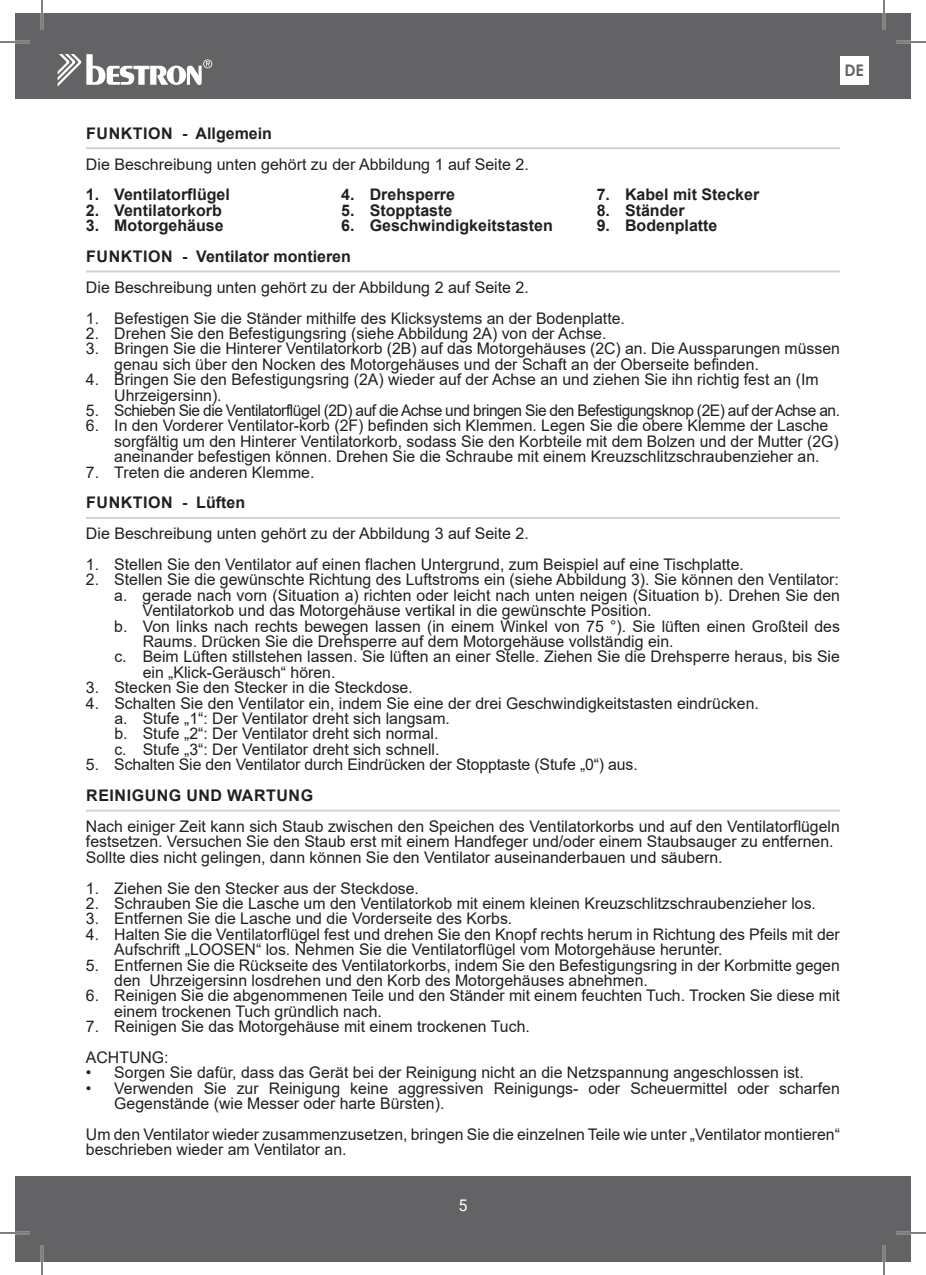
<style>
.page{position:relative;width:926px;height:1275px;background:#fff}
.page>*{position:absolute;margin:0;border:0;box-sizing:border-box;transform-origin:0 0}
.t1{font:16px/15.4px "Arial";color:#231f20}
.t2{font:700 16px "Arial";color:#231f20}
.t3{font:16px "Arial";letter-spacing:-.03em;color:#231f20}
.t4{font:700 16px "Arial";letter-spacing:.035em;color:#231f20}
.t5{font:700 16px "Century Gothic";color:#636366}
.t6{font:16px "Roboto";color:#fff}
</style>
<div class="page">
<div style="left:15px;top:14px;width:896px;height:85px;background:#636366"></div>
<div style="left:15px;top:1176px;width:896px;height:85px;background:#636366"></div>
<svg style="left:58px;top:54px;width:154px;height:32px"></svg>
<div style="left:840px;top:56px;width:28px;height:29px;background:#fff"></div>
<hr style="left:86px;top:147px;width:754px;height:2px;background:#d1d2d4">
<hr style="left:86px;top:270px;width:754px;height:2px;background:#d1d2d4">
<hr style="left:86px;top:517px;width:754px;height:2px;background:#d1d2d4">
<hr style="left:86px;top:809px;width:754px;height:2px;background:#d1d2d4">
<hr style="left:0;top:41px;width:30px;height:2px;background:#fff">
<hr style="left:896px;top:41px;width:30px;height:2px;background:#fff">
<hr style="left:0;top:1231px;width:30px;height:3px;background:#fff">
<hr style="left:896px;top:1231px;width:30px;height:3px;background:#fff">
<hr style="left:41px;top:0;width:2px;height:30px;background:#fff">
<hr style="left:41px;top:1245px;width:2px;height:30px;background:#fff">
<hr style="left:883px;top:0;width:2px;height:30px;background:#fff">
<hr style="left:883px;top:1245px;width:2px;height:30px;background:#fff">
<hr style="left:0;top:42px;width:30px;height:1px;background:#000">
<hr style="left:896px;top:42px;width:30px;height:1px;background:#000">
<hr style="left:0;top:1232px;width:30px;height:1px;background:#000">
<hr style="left:896px;top:1232px;width:30px;height:1px;background:#000">
<hr style="left:42px;top:0;width:1px;height:30px;background:#000">
<hr style="left:42px;top:1245px;width:1px;height:30px;background:#000">
<hr style="left:884px;top:0;width:1px;height:30px;background:#000">
<hr style="left:884px;top:1245px;width:1px;height:30px;background:#000">
<p class="t2" style="left:86px;top:122px;width:187px">FUNKTION - Allgemein</p>
<p class="t1" style="left:86px;top:156px;width:444px">Die Beschreibung unten gehört zu der Abbildung 1 auf Seite 2.</p>
<p class="t2" style="left:86px;top:183px;width:145px">1. Ventilatorflügel</p>
<p class="t2" style="left:86px;top:199px;width:137px">2. Ventilatorkorb</p>
<p class="t2" style="left:86px;top:214px;width:139px">3. Motorgehäuse</p>
<p class="t2" style="left:341px;top:183px;width:115px">4. Drehsperre</p>
<p class="t2" style="left:341px;top:199px;width:113px">5. Stopptaste</p>
<p class="t2" style="left:341px;top:214px;width:213px">6. Geschwindigkeitstasten</p>
<p class="t2" style="left:597px;top:183px;width:164px">7. Kabel mit Stecker</p>
<p class="t2" style="left:597px;top:199px;width:89px">8. Ständer</p>
<p class="t2" style="left:597px;top:214px;width:122px">9. Bodenplatte</p>
<p class="t5" style="left:844px;top:58px;width:21px">DE</p>
<p class="t2" style="left:86px;top:245px;width:266px">FUNKTION - Ventilator montieren</p>
<p class="t1" style="left:86px;top:279px;width:444px">Die Beschreibung unten gehört zu der Abbildung 2 auf Seite 2.</p>
<p class="t1" style="left:86px;top:310px;width:540px">1. Befestigen Sie die Ständer mithilfe des Klicksystems an der Bodenplatte.</p>
<p class="t1" style="left:86px;top:325px;width:522px">2. Drehen Sie den Befestigungsring (siehe Abbildung 2A) von der Achse.</p>
<p class="t1" style="left:114px;top:341px;width:727px;text-indent:-28px">3. Bringen Sie die Hinterer Ventilatorkorb (2B) auf das Motorgehäuses (2C) an. Die Aussparungen müssen genau sich über den Nocken des Motorgehäuses und der Schaft an der Oberseite befinden.</p>
<p class="t1" style="left:114px;top:372px;width:706px;text-indent:-28px">4. Bringen Sie den Befestigungsring (2A) wieder auf der Achse an und ziehen Sie ihn richtig fest an (Im<br>Uhrzeigersinn).</p>
<p class="t3" style="left:86px;top:399px;width:755px">5. Schieben Sie die Ventilatorflügel (2D) auf die Achse und bringen Sie den Befestigungsknop (2E) auf der Achse an.</p>
<p class="t1" style="left:114px;top:418px;width:726px;text-indent:-28px">6. In den Vorderer Ventilator-korb (2F) befinden sich Klemmen. Legen Sie die obere Klemme der Lasche sorgfältig um den Hinterer Ventilatorkorb, sodass Sie den Korbteile mit dem Bolzen und der Mutter (2G) aneinander befestigen können. Drehen Sie die Schraube mit einem Kreuzschlitzschraubenzieher an.</p>
<p class="t1" style="left:86px;top:464px;width:230px">7. Treten die anderen Klemme.</p>
<p class="t4" style="left:86px;top:491px;width:160px">FUNKTION - Lüften</p>
<p class="t1" style="left:86px;top:526px;width:444px">Die Beschreibung unten gehört zu der Abbildung 3 auf Seite 2.</p>
<p class="t1" style="left:86px;top:556px;width:659px">1. Stellen Sie den Ventilator auf einen flachen Untergrund, zum Beispiel auf eine Tischplatte.</p>
<p class="t1" style="left:86px;top:572px;width:754px">2. Stellen Sie die gewünschte Richtung des Luftstroms ein (siehe Abbildung 3). Sie können den Ventilator:</p>
<p class="t1" style="left:114px;top:587px;width:727px">a. gerade nach vorn (Situation a) richten oder leicht nach unten neigen (Situation b). Drehen Sie den</p>
<p class="t1" style="left:143px;top:603px;width:510px">Ventilatorkob und das Motorgehäuse vertikal in die gewünschte Position.</p>
<p class="t1" style="left:114px;top:618px;width:727px">b. Von links nach rechts bewegen lassen (in einem Winkel von 75 °). Sie lüften einen Großteil des</p>
<p class="t1" style="left:143px;top:633px;width:532px">Raums. Drücken Sie die Drehsperre auf dem Motorgehäuse vollständig ein.</p>
<p class="t1" style="left:114px;top:649px;width:727px">c. Beim Lüften stillstehen lassen. Sie lüften an einer Stelle. Ziehen Sie die Drehsperre heraus, bis Sie</p>
<p class="t1" style="left:143px;top:664px;width:194px">ein „Klick-Geräusch“ hören.</p>
<p class="t1" style="left:86px;top:680px;width:328px">3. Stecken Sie den Stecker in die Steckdose.</p>
<p class="t1" style="left:114px;top:695px;width:646px;text-indent:-28px">4. Schalten Sie den Ventilator ein, indem Sie eine der drei Geschwindigkeitstasten eindrücken. a. Stufe „1“: Der Ventilator dreht sich langsam.<br>b. Stufe „2“: Der Ventilator dreht sich normal.<br>c. Stufe „3“: Der Ventilator dreht sich schnell.</p>
<p class="t1" style="left:86px;top:757px;width:553px">5. Schalten Sie den Ventilator durch Eindrücken der Stopptaste (Stufe „0“) aus.</p>
<p class="t4" style="left:86px;top:784px;width:228px">REINIGUNG UND WARTUNG</p>
<p class="t1" style="left:86px;top:818px;width:755px">Nach einiger Zeit kann sich Staub zwischen den Speichen des Ventilatorkorbs und auf den Ventilatorflügeln festsetzen. Versuchen Sie den Staub erst mit einem Handfeger und/oder einem Staubsauger zu entfernen.<br>Sollte dies nicht gelingen, dann können Sie den Ventilator auseinanderbauen und säubern.</p>
<p class="t1" style="left:86px;top:880px;width:334px">1. Ziehen Sie den Stecker aus der Steckdose.</p>
<p class="t1" style="left:86px;top:895px;width:732px">2. Schrauben Sie die Lasche um den Ventilatorkob mit einem kleinen Kreuzschlitzschraubenzieher los.</p>
<p class="t1" style="left:86px;top:911px;width:428px">3. Entfernen Sie die Lasche und die Vorderseite des Korbs.</p>
<p class="t1" style="left:114px;top:926px;width:727px;text-indent:-28px">4. Halten Sie die Ventilatorflügel fest und drehen Sie den Knopf rechts herum in Richtung des Pfeils mit der<br>Aufschrift „LOOSEN“ los. Nehmen Sie die Ventilatorflügel vom Motorgehäuse herunter.</p>
<p class="t1" style="left:114px;top:957px;width:727px;text-indent:-28px">5. Entfernen Sie die Rückseite des Ventilatorkorbs, indem Sie den Befestigungsring in der Korbmitte gegen den Uhrzeigersinn losdrehen und den Korb des Motorgehäuses abnehmen.</p>
<p class="t1" style="left:114px;top:988px;width:727px;text-indent:-28px">6. Reinigen Sie die abgenommenen Teile und den Ständer mit einem feuchten Tuch. Trocken Sie diese mit einem trockenen Tuch gründlich nach.</p>
<p class="t1" style="left:86px;top:1011px;width:445px;line-height:30.8px">7. Reinigen Sie das Motorgehäuse mit einem trockenen Tuch.<br>ACHTUNG:</p>
<p class="t1" style="left:86px;top:1065px;width:719px">• Sorgen Sie dafür, dass das Gerät bei der Reinigung nicht an die Netzspannung angeschlossen ist.</p>
<p class="t1" style="left:114px;top:1080px;width:727px;text-indent:-28px">• Verwenden Sie zur Reinigung keine aggressiven Reinigungs- oder Scheuermittel oder scharfen<br>Gegenstände (wie Messer oder harte Bürsten).</p>
<p class="t1" style="left:86px;top:1126px;width:755px">Um den Ventilator wieder zusammenzusetzen, bringen Sie die einzelnen Teile wie unter „Ventilator montieren“ beschrieben wieder am Ventilator an.</p>
<p class="t6" style="left:458px;top:1193px;width:10px">5</p>
</div>
